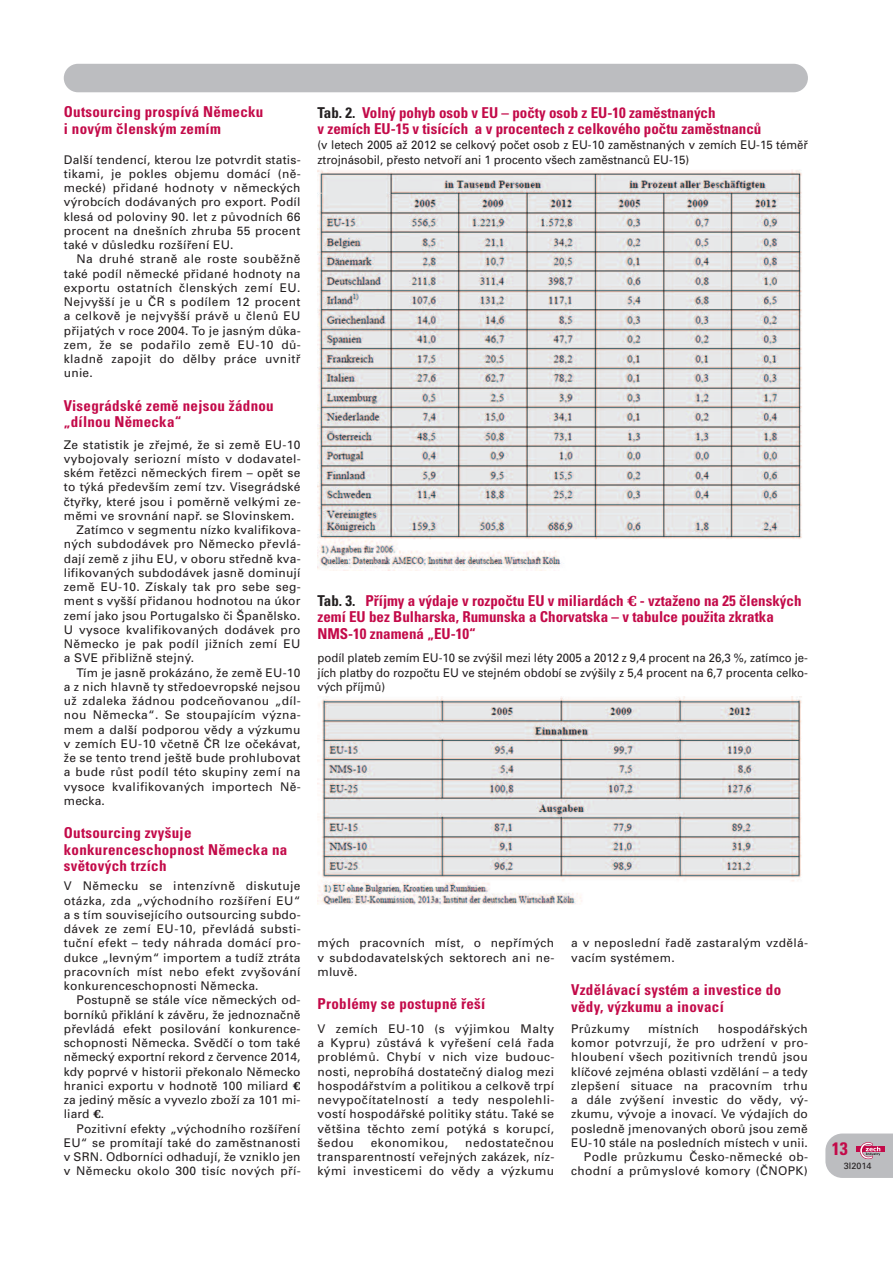
<style>
.page{position:relative;width:893px;height:1263px;background:#fff}
.page>*{position:absolute;margin:0;border:0;box-sizing:border-box;transform-origin:0 0}
.t1{font:700 condensed 18px "Univers CE";color:#c30a49}
.t2{font:700 condensed 15px/16.5px "Univers CE";color:#c30a49}
.t3{font:700 condensed 15px/16.5px "Univers CE";letter-spacing:.02em;color:#c30a49}
.t4{font:12px/14.2px "Univers CE";letter-spacing:.025em;color:#231f20;text-align:justify}
.t5{font:12px/14.2px "Univers CE";letter-spacing:.025em;color:#231f20;text-align:justify;scale:.95 1}
.t6{font:12px/14.2px "Univers CE";color:#231f20;scale:.95 1}
.t7{font:9px "Univers CE";color:#231f20}
.s1{font-family:"Charter";font-weight:900}
.s2{color:#231f20}
.s3{font-family:"Charter";font-weight:900;font-stretch:normal}
</style>
<div class="page">
<div style="left:64px;top:64px;width:744px;height:28px;background:#bcbdc0;border-radius:14px"></div>
<svg style="left:825px;top:1133px;width:68px;height:45px;background:#c1b8be"></svg>
<img style="left:317px;top:170px;width:485px;height:400px">
<img style="left:317px;top:697px;width:485px;height:208px">
<p class="t3" style="left:64px;top:105px;width:201px">Outsourcing prospívá Německu i novým členským zemím</p>
<p class="t4" style="left:64px;top:153px;width:238px">Další tendencí, kterou lze potvrdit statis&shy;tikami, je pokles objemu domácí (ně&shy;mecké) přidané hodnoty v německých výrobcích dodávaných pro export. Podíl klesá od poloviny 90. let z původních 66 procent na dnešních zhruba 55 procent také v důsledku rozšíření EU.</p>
<p class="t4" style="left:64px;top:253px;width:239px;text-indent:13px">Na druhé straně ale roste souběžně také podíl německé přidané hodnoty na exportu ostatních členských zemí EU.<br>Nejvyšší je u ČR s podílem 12 procent a celkově je nejvyšší právě u členů EU přijatých v roce 2004. To je jasným důka&shy;zem, že se podařilo země EU-10 dů&shy;kladně zapojit do dělby práce uvnitř unie.</p>
<p class="t3" style="left:64px;top:398px;width:212px">Visegrádské země nejsou žádnou „dílnou Německa“</p>
<p class="t4" style="left:64px;top:438px;width:238px">Ze statistik je zřejmé, že si země EU-10</p>
<p class="t4" style="left:64px;top:452px;width:238px">vybojovaly seriozní místo v dodavatel-</p>
<p class="t4" style="left:64px;top:467px;width:238px">ském řetězci německých firem – opět se</p>
<p class="t4" style="left:64px;top:481px;width:238px">to týká především zemí tzv. Visegrádské</p>
<p class="t4" style="left:64px;top:495px;width:238px">čtyřky, které jsou i poměrně velkými ze-</p>
<p class="t4" style="left:64px;top:509px;width:232px">měmi ve srovnání např. se Slovinskem.</p>
<p class="t4" style="left:77px;top:524px;width:226px">Zatímco v segmentu nízko kvalifikova-</p>
<p class="t4" style="left:64px;top:538px;width:238px">ných subdodávek pro Německo převlá-</p>
<p class="t4" style="left:64px;top:552px;width:238px">dají země z jihu EU, v oboru středně kva-</p>
<p class="t4" style="left:64px;top:566px;width:238px">lifikovaných subdodávek jasně dominují</p>
<p class="t4" style="left:64px;top:581px;width:238px">země EU-10. Získaly tak pro sebe seg-</p>
<p class="t4" style="left:64px;top:595px;width:238px">ment s vyšší přidanou hodnotou na úkor</p>
<p class="t4" style="left:64px;top:609px;width:238px">zemí jako jsou Portugalsko či Španělsko.</p>
<p class="t4" style="left:64px;top:623px;width:238px">U vysoce kvalifikovaných dodávek pro</p>
<p class="t4" style="left:64px;top:638px;width:238px">Německo je pak podíl jižních zemí EU</p>
<p class="t4" style="left:64px;top:652px;width:132px">a SVE přibližně stejný.</p>
<p class="t4" style="left:77px;top:666px;width:225px">Tím je jasně prokázáno, že země EU-10</p>
<p class="t4" style="left:64px;top:680px;width:238px">a z nich hlavně ty středoevropské nejsou</p>
<p class="t4" style="left:64px;top:695px;width:238px">už zdaleka žádnou podceňovanou „díl-</p>
<p class="t4" style="left:64px;top:709px;width:238px">nou Německa“. Se stoupajícím význa-</p>
<p class="t4" style="left:64px;top:723px;width:238px">mem a další podporou vědy a výzkumu</p>
<p class="t4" style="left:64px;top:737px;width:238px">v zemích EU-10 včetně ČR lze očekávat,</p>
<p class="t4" style="left:64px;top:752px;width:238px">že se tento trend ještě bude prohlubovat</p>
<p class="t4" style="left:64px;top:766px;width:238px">a bude růst podíl této skupiny zemí na</p>
<p class="t4" style="left:64px;top:780px;width:238px">vysoce kvalifikovaných importech Ně-</p>
<p class="t4" style="left:64px;top:794px;width:43px">mecka.</p>
<p class="t3" style="left:64px;top:826px;width:225px">Outsourcing zvyšuje konkurenceschopnost Německa na světových trzích</p>
<p class="t4" style="left:64px;top:880px;width:239px">V Německu se intenzívně diskutuje otázka, zda „východního rozšíření EU“ a s tím souvisejícího outsourcing subdo&shy;dávek ze zemí EU-10, převládá substi&shy;tuční efekt – tedy náhrada domácí pro&shy;dukce „levným“ importem a tudíž ztráta pracovních míst nebo efekt zvyšování konkurenceschopnosti Německa.</p>
<p class="t4" style="left:64px;top:994px;width:238px;text-indent:13px">Postupně se stále více německých od&shy;borníků přiklání k závěru, že jednoznačně převládá efekt posilování konkurence&shy;schopnosti Německa. Svědčí o tom také německý exportní rekord z července 2014, kdy poprvé v historii překonalo Německo hranici exportu v hodnotě 100 miliard <span class="s1">€ </span>za jediný měsíc a vyvezlo zboží za 101 mi&shy;liard <span class="s1">€</span>.</p>
<p class="t4" style="left:64px;top:1122px;width:238px;text-indent:13px">Pozitivní efekty „východního rozšíření EU“ se promítají také do zaměstnanosti v SRN. Odborníci odhadují, že vzniklo jen v Německu okolo 300 tisíc nových pří-</p>
<p class="t2" style="left:317px;top:106px;width:445px"><span class="s2">Tab. 2.</span> Volný pohyb osob v EU – počty osob z EU-10 zaměstnaných<br>v zemích EU-15 v tisících a v procentech z celkového počtu zaměstnanců</p>
<p class="t6" style="left:317px;top:139px;width:518px">(v letech 2005 až 2012 se celkový počet osob z EU-10 zaměstnaných v zemích EU-15 téměř ztrojnásobil, přesto netvoří ani 1 procento všech zaměstnanců EU-15)</p>
<p class="t2" style="left:317px;top:593px;width:486px"><span class="s2">Tab. 3.</span> Příjmy a výdaje v rozpočtu EU v miliardách <span class="s3">€</span> - vztaženo na 25 členských zemí EU bez Bulharska, Rumunska a Chorvatska – v tabulce použita zkratka<br>NMS-10 znamená „EU-10“</p>
<p class="t5" style="left:317px;top:652px;width:518px">podíl plateb zemím EU-10 se zvýšil mezi léty 2005 a 2012 z 9,4 procent na 26,3 %, zatímco je&shy;jích platby do rozpočtu EU ve stejném období se zvýšily z 5,4 procent na 6,7 procenta celko&shy;vých příjmů)</p>
<p class="t4" style="left:317px;top:937px;width:238px">mých pracovních míst, o nepřímých v subdodavatelských sektorech ani ne&shy;mluvě.</p>
<p class="t3" style="left:317px;top:997px;width:169px">Problémy se postupně řeší</p>
<p class="t4" style="left:317px;top:1022px;width:239px">V zemích EU-10 (s výjimkou Malty a Kypru) zůstává k vyřešení celá řada problémů. Chybí v nich vize budouc&shy;nosti, neprobíhá dostatečný dialog mezi hospodářstvím a politikou a celkově trpí nevypočítatelností a tedy nespolehli&shy;vostí hospodářské politiky státu. Také se většina těchto zemí potýká s korupcí, šedou</p>
<p class="t4" style="left:317px;top:1136px;width:239px;text-indent:148px">nedostatečnou transparentností veřejných zakázek, níz&shy;kými investicemi do vědy a výzkumu</p>
<p class="t4" style="left:371px;top:1136px;width:79px">ekonomikou,</p>
<p class="t4" style="left:571px;top:937px;width:239px">a v neposlední řadě zastaralým vzdělá&shy;vacím systémem.</p>
<p class="t3" style="left:571px;top:983px;width:211px">Vzdělávací systém a investice do vědy, výzkumu a inovací</p>
<p class="t4" style="left:571px;top:1022px;width:60px">Průzkumy</p>
<p class="t4" style="left:648px;top:1022px;width:53px">místních</p>
<p class="t4" style="left:571px;top:1022px;width:238px;text-align:right">hospodářských<br>komor potvrzují, že pro udržení v pro&shy;hloubení všech pozitivních trendů jsou klíčové zejména oblasti vzdělání – a tedy zlepšení situace na pracovním trhu a dále zvýšení investic do vědy, vý&shy;zkumu, vývoje a inovací. Ve výdajích do posledně jmenovaných oborů jsou země EU-10 stále na posledních místech v unii.<br>Podle průzkumu Česko-německé ob&shy;chodní a průmyslové komory (ČNOPK)</p>
<h1 class="t1" style="left:832px;top:1142px;width:17px">13</h1>
<p class="t7" style="left:844px;top:1163px;width:29px">3I2014</p>
</div>
